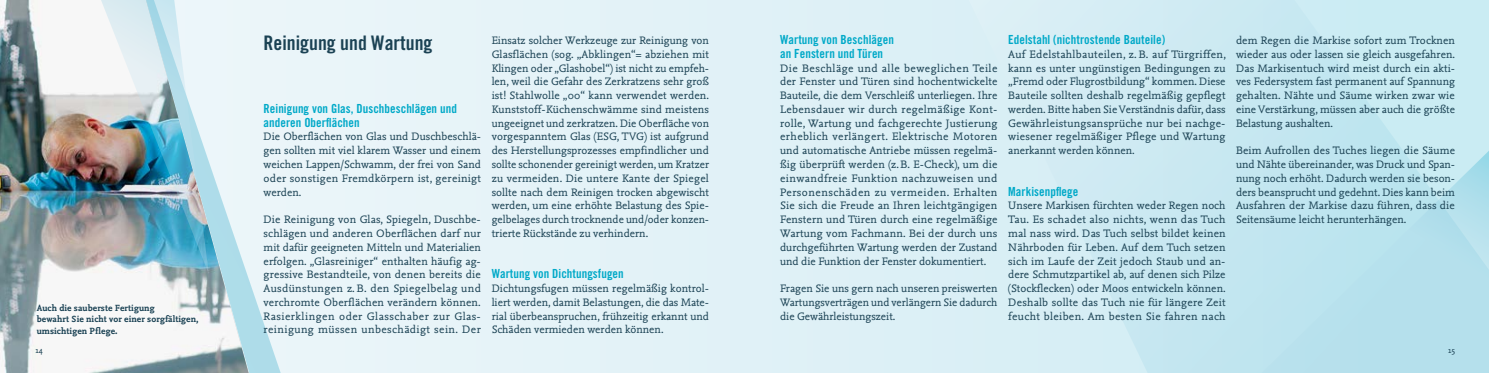
<style>
.page{position:relative;width:1489px;height:373px;background:#fff}
.page>*{position:absolute;margin:0;border:0;box-sizing:border-box;transform-origin:0 0}
.t1{font:20px "Trade Gothic LT Std Bd Cn 20";color:#1b4254}
.t2{font:12.5px/13.8px "Trade Gothic LT Std Bd Cn 20";letter-spacing:.005em;color:#00a9c8}
.t3{font:11.25px/13.8px "Nexus Mix";color:#1b4254;text-align:justify}
.t4{font:700 9.38px/11.2px "Nexus Mix";letter-spacing:.01em;color:#1b4254}
.t5{font:8.75px "Nexus Mix";color:#1b4254}
</style>
<div class="page">
<div style="left:0;top:0;width:1488px;height:372px;background:#e3f2f7"></div>
<img style="left:0;top:0;width:143px;height:372px">
<svg style="left:143px;top:163px;width:137px;height:209px"></svg>
<img style="left:97px;top:0;width:112px;height:274px">
<svg style="left:1017px;top:0;width:471px;height:372px"></svg>
<div style="left:31px;top:297px;width:173px;height:44px;background:#f8f8f8"></div>
<p class="t4" style="left:37px;top:302px;width:163px">Auch die sauberste Fertigung<br>bewahrt Sie nicht vor einer sorgfältigen, umsichtigen Pflege.</p>
<h1 class="t1" style="left:263px;top:31px;width:170px">Reinigung und Wartung</h1>
<p class="t2" style="left:263px;top:101px;width:195px">Reinigung von Glas, Duschbeschlägen und anderen Oberflächen</p>
<p class="t3" style="left:263px;top:129px;width:219px">Die Oberflächen von Glas und Duschbeschlä&shy;gen sollten mit viel klarem Wasser und einem weichen Lappen/Schwamm, der frei von Sand oder sonstigen Fremdkörpern ist, gereinigt werden.</p>
<p class="t3" style="left:263px;top:212px;width:219px">Die Reinigung von Glas, Spiegeln, Duschbe&shy;schlägen und anderen Oberflächen darf nur mit dafür geeigneten Mitteln und Materialien erfolgen. „Glasreiniger“ enthalten häufig ag&shy;gressive Bestandteile, von denen bereits die Ausdünstungen z. B. den Spiegelbelag und verchromte Oberflächen verändern können.<br>Rasierklingen oder Glasschaber zur Glas&shy;reinigung müssen unbeschädigt sein. Der</p>
<p class="t3" style="left:491px;top:33px;width:219px">Einsatz solcher Werkzeuge zur Reinigung von Glasflächen (sog. „Abklingen“= abziehen mit Klingen oder „Glashobel“) ist nicht zu empfeh&shy;len, weil die Gefahr des Zerkratzens sehr groß ist! Stahlwolle „00“ kann verwendet werden.<br>Kunststoff-Küchenschwämme sind meistens ungeeignet und zerkratzen. Die Oberfläche von vorgespanntem Glas (ESG, TVG) ist aufgrund des Herstellungsprozesses empfindlicher und sollte schonender gereinigt werden, um Kratzer zu vermeiden. Die untere Kante der Spiegel sollte nach dem Reinigen trocken abgewischt werden, um eine erhöhte Belastung des Spie&shy;gelbelages durch trocknende und/oder konzen&shy;trierte Rückstände zu verhindern.</p>
<p class="t2" style="left:491px;top:266px;width:134px">Wartung von Dichtungsfugen</p>
<p class="t3" style="left:491px;top:281px;width:219px">Dichtungsfugen müssen regelmäßig kontrol&shy;liert werden, damit Belastungen, die das Mate&shy;rial überbeanspruchen, frühzeitig erkannt und Schäden vermieden werden können.</p>
<p class="t2" style="left:780px;top:32px;width:115px">Wartung von Beschlägen an Fenstern und Türen</p>
<p class="t3" style="left:780px;top:61px;width:219px">Die Beschläge und alle beweglichen Teile der Fenster und Türen sind hochentwickelte Bauteile, die dem Verschleiß unterliegen. Ihre Lebensdauer wir durch regelmäßige Kont&shy;rolle, Wartung und fachgerechte Justierung erheblich verlängert. Elektrische Motoren und automatische Antriebe müssen regelmä&shy;ßig überprüft werden (z.B. E-Check), um die einwandfreie Funktion nachzuweisen und Personenschäden zu vermeiden. Erhalten Sie sich die Freude an Ihren leichtgängigen Fenstern und Türen durch eine regelmäßige Wartung vom Fachmann. Bei der durch uns durchgeführten Wartung werden der Zustand und die Funktion der Fenster dokumentiert.</p>
<p class="t3" style="left:780px;top:281px;width:219px">Fragen Sie uns gern nach unseren preiswerten Wartungsverträgen und verlängern Sie dadurch die Gewährleistungszeit.</p>
<p class="t2" style="left:1008px;top:32px;width:158px">Edelstahl (nichtrostende Bauteile)</p>
<p class="t3" style="left:1008px;top:47px;width:219px">Auf Edelstahlbauteilen, z. B. auf Türgriffen, kann es unter ungünstigen Bedingungen zu „Fremd oder Flugrostbildung“ kommen. Diese Bauteile sollten deshalb regelmäßig gepflegt werden. Bitte haben Sie Verständnis dafür, dass Gewährleistungsansprüche nur bei nachge&shy;wiesener regelmäßiger Pflege und Wartung anerkannt werden können.</p>
<p class="t2" style="left:1008px;top:184px;width:72px">Markisenpflege</p>
<p class="t3" style="left:1008px;top:198px;width:219px">Unsere Markisen fürchten weder Regen noch Tau. Es schadet also nichts, wenn das Tuch mal nass wird. Das Tuch selbst bildet keinen Nährboden für Leben. Auf dem Tuch setzen sich im Laufe der Zeit jedoch Staub und an&shy;dere Schmutzpartikel ab, auf denen sich Pilze (Stockflecken) oder Moos entwickeln können.<br>Deshalb sollte das Tuch nie für längere Zeit feucht bleiben. Am besten Sie fahren nach</p>
<p class="t3" style="left:1235px;top:33px;width:220px">dem Regen die Markise sofort zum Trocknen wieder aus oder lassen sie gleich ausgefahren.<br>Das Markisentuch wird meist durch ein akti&shy;ves Federsystem fast permanent auf Spannung gehalten. Nähte und Säume wirken zwar wie eine Verstärkung, müssen aber auch die größte Belastung aushalten.</p>
<p class="t3" style="left:1235px;top:143px;width:220px">Beim Aufrollen des Tuches liegen die Säume und Nähte übereinander, was Druck und Span&shy;nung noch erhöht. Dadurch werden sie beson&shy;ders beansprucht und gedehnt. Dies kann beim Ausfahren der Markise dazu führen, dass die Seitensäume leicht herunterhängen.</p>
<p class="t5" style="left:35px;top:343px;width:9px">14</p>
<p class="t5" style="left:1447px;top:343px;width:8px">15</p>
</div>
